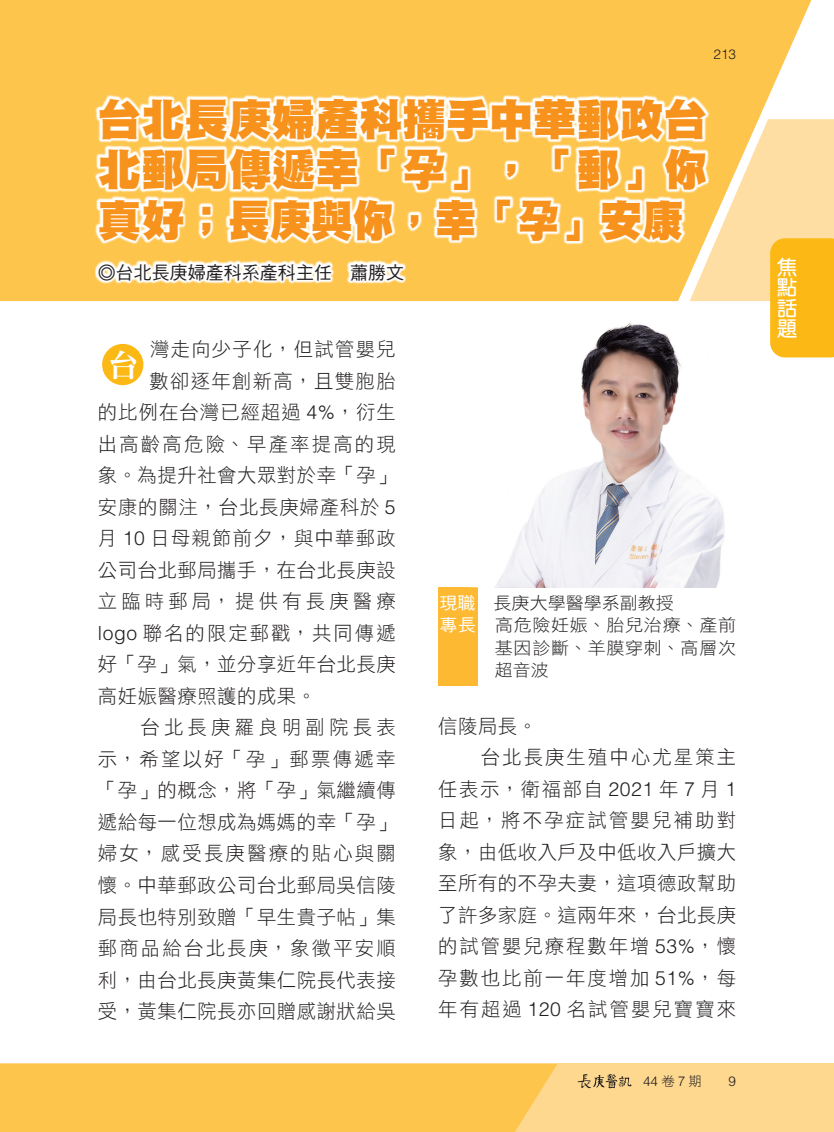
<style>
.page{position:relative;width:834px;height:1132px;background:#fff}
.page>*{position:absolute;margin:0;border:0;box-sizing:border-box;transform-origin:0 0}
.t1{font:43.5px/50.1px "DF Hei Std W12";color:#f7931d;text-align:justify}
.t2{font:31.5px "DF Ming Std W9";color:#fff}
.t3{font:700 20.25px/20.2px "AR Yuan B5";color:#fff;text-align:justify}
.t4{font:19.5px "DF Hei Std W3";letter-spacing:.03em;color:#231f20}
.t5{font:19.5px "DF Hei Std W3";letter-spacing:.055em;color:#231f20}
.t6{font:19.5px "DF Hei Std W3";letter-spacing:.115em;color:#231f20}
.t7{font:19.5px "DF Hei Std W3";letter-spacing:.105em;color:#231f20}
.t8{font:19.5px "DF Hei Std W3";letter-spacing:.11em;color:#231f20}
.t9{font:19.5px "DF Hei Std W3";letter-spacing:.125em;color:#231f20}
.t10{font:19.5px "DF Hei Std W3";letter-spacing:.215em;color:#231f20}
.t11{font:19.5px "DF Hei Std W3";letter-spacing:.22em;color:#231f20}
.t12{font:18px "DF Hei Std W5";color:#231f20}
.t13{font:17.1px "DF Hei Std W3";letter-spacing:.04em;color:#231f20;scale:1.05 1}
.t14{font:17.1px "DF Hei Std W3";color:#231f20;scale:1.05 1}
.t15{font:300 13.5px "Helvetica LT Std";color:#231f20}
.s1{font-family:"Helvetica LT Std";font-weight:300}
.s2{font-family:"DF Hei Std W5";color:#fff}
.s3{font-family:"DF Hei Std W3";font-weight:400}
</style>
<div class="page">
<div style="left:0;top:1063px;width:833px;height:68px;background:#fed88f"></div>
<div style="left:0;top:1064px;width:557px;height:67px;background:#fec54d"></div>
<div style="left:0;top:0;width:811px;height:301px;background:#fec54d"></div>
<div style="left:102px;top:344px;width:41px;height:41px;background:#fcb814;border-radius:50%"></div>
<svg style="left:95px;top:95px;width:614px;height:189px"></svg>
<div style="left:438px;top:587px;width:40px;height:99px;background:#fdb931"></div>
<img style="left:495px;top:323px;width:230px;height:264px">
<svg style="left:577px;top:1074px;width:54px;height:13px"></svg>
<svg style="left:689px;top:119px;width:144px;height:238px"></svg>
<p class="t15" style="left:713px;top:46px;width:24px">213</p>
<h1 class="t1" style="left:98px;top:94px;width:611px">台北長庚婦產科攜手中華郵政台北郵局傳遞幸「孕」，「郵」你真好；長庚與你，幸「孕」安康</h1>
<p class="t12" style="left:98px;top:262px;width:308px">◎台北長庚婦產科系產科主任　蕭勝文</p>
<p class="t5" style="left:150px;top:338px;width:247px">灣走向少子化，但試管嬰兒</p>
<p class="t5" style="left:149px;top:370px;width:248px">數卻逐年創新高，且雙胞胎</p>
<p class="t5" style="left:98px;top:401px;width:299px">的比例在台灣已經超過 <span class="s1">4%</span>，衍生</p>
<p class="t6" style="left:98px;top:433px;width:299px">出高齡高危險、早產率提高的現</p>
<p class="t4" style="left:98px;top:464px;width:299px">象。為提升社會大眾對於幸「孕」</p>
<p class="t5" style="left:98px;top:496px;width:299px">安康的關注，台北長庚婦產科於 <span class="s1">5</span></p>
<p class="t5" style="left:98px;top:527px;width:299px">月 <span class="s1">10</span> 日母親節前夕，與中華郵政</p>
<p class="t4" style="left:98px;top:559px;width:299px">公司台北郵局攜手，在台北長庚設</p>
<p class="t10" style="left:98px;top:590px;width:299px">立臨時郵局，提供有長庚醫療</p>
<p class="t7" style="left:98px;top:622px;width:299px"><span class="s1">logo</span> 聯名的限定郵戳，共同傳遞</p>
<p class="t4" style="left:98px;top:653px;width:299px">好「孕」氣，並分享近年台北長庚</p>
<p class="t4" style="left:98px;top:685px;width:220px">高妊娠醫療照護的成果。</p>
<p class="t11" style="left:140px;top:716px;width:257px">台北長庚羅良明副院長表</p>
<p class="t9" style="left:98px;top:748px;width:299px">示，希望以好「孕」郵票傳遞幸</p>
<p class="t5" style="left:98px;top:779px;width:299px">「孕」的概念，將「孕」氣繼續傳</p>
<p class="t4" style="left:98px;top:811px;width:299px">遞給每一位想成為媽媽的幸「孕」</p>
<p class="t6" style="left:98px;top:842px;width:299px">婦女，感受長庚醫療的貼心與關</p>
<p class="t4" style="left:98px;top:874px;width:299px">懷。中華郵政公司台北郵局吳信陵</p>
<p class="t4" style="left:98px;top:905px;width:299px">局長也特別致贈「早生貴子帖」集</p>
<p class="t6" style="left:98px;top:937px;width:299px">郵商品給台北長庚，象徵平安順</p>
<p class="t4" style="left:98px;top:968px;width:299px">利，由台北長庚黃集仁院長代表接</p>
<p class="t4" style="left:98px;top:1000px;width:299px">受，黃集仁院長亦回贈感謝狀給吳</p>
<h2 class="t2" style="left:108px;top:347px;width:33px">台</h2>
<p class="t14" style="left:439px;top:593px;width:224px"><span class="s2">現職</span>　長庚大學醫學系副教授</p>
<p class="t13" style="left:439px;top:615px;width:284px"><span class="s2">專長</span>　高危險妊娠、胎兒治療、產前</p>
<p class="t13" style="left:495px;top:638px;width:231px">基因診斷、羊膜穿刺、高層次</p>
<p class="t13" style="left:495px;top:660px;width:53px">超音波</p>
<p class="t5" style="left:438px;top:714px;width:100px">信陵局長。</p>
<p class="t8" style="left:480px;top:746px;width:257px">台北長庚生殖中心尤星策主</p>
<p class="t5" style="left:438px;top:777px;width:299px">任表示，衛福部自 <span class="s1">2021</span> 年 <span class="s1">7</span> 月 <span class="s1">1</span></p>
<p class="t6" style="left:438px;top:809px;width:299px">日起，將不孕症試管嬰兒補助對</p>
<p class="t4" style="left:438px;top:840px;width:299px">象，由低收入戶及中低收入戶擴大</p>
<p class="t4" style="left:438px;top:872px;width:299px">至所有的不孕夫妻，這項德政幫助</p>
<p class="t4" style="left:438px;top:903px;width:299px">了許多家庭。這兩年來，台北長庚</p>
<p class="t7" style="left:438px;top:935px;width:299px">的試管嬰兒療程數年增 <span class="s1">53%</span>，懷</p>
<p class="t7" style="left:438px;top:966px;width:299px">孕數也比前一年度增加 <span class="s1">51%</span>，每</p>
<p class="t8" style="left:438px;top:998px;width:299px">年有超過 <span class="s1">120</span> 名試管嬰兒寶寶來</p>
<p class="t15" style="left:643px;top:1072px;width:60px">44<span class="s3">卷</span>7<span class="s3">期</span></p>
<p class="t15" style="left:728px;top:1072px;width:9px">9</p>
<p class="t3" style="left:776px;top:257px;width:21px">焦點話題</p>
</div>
